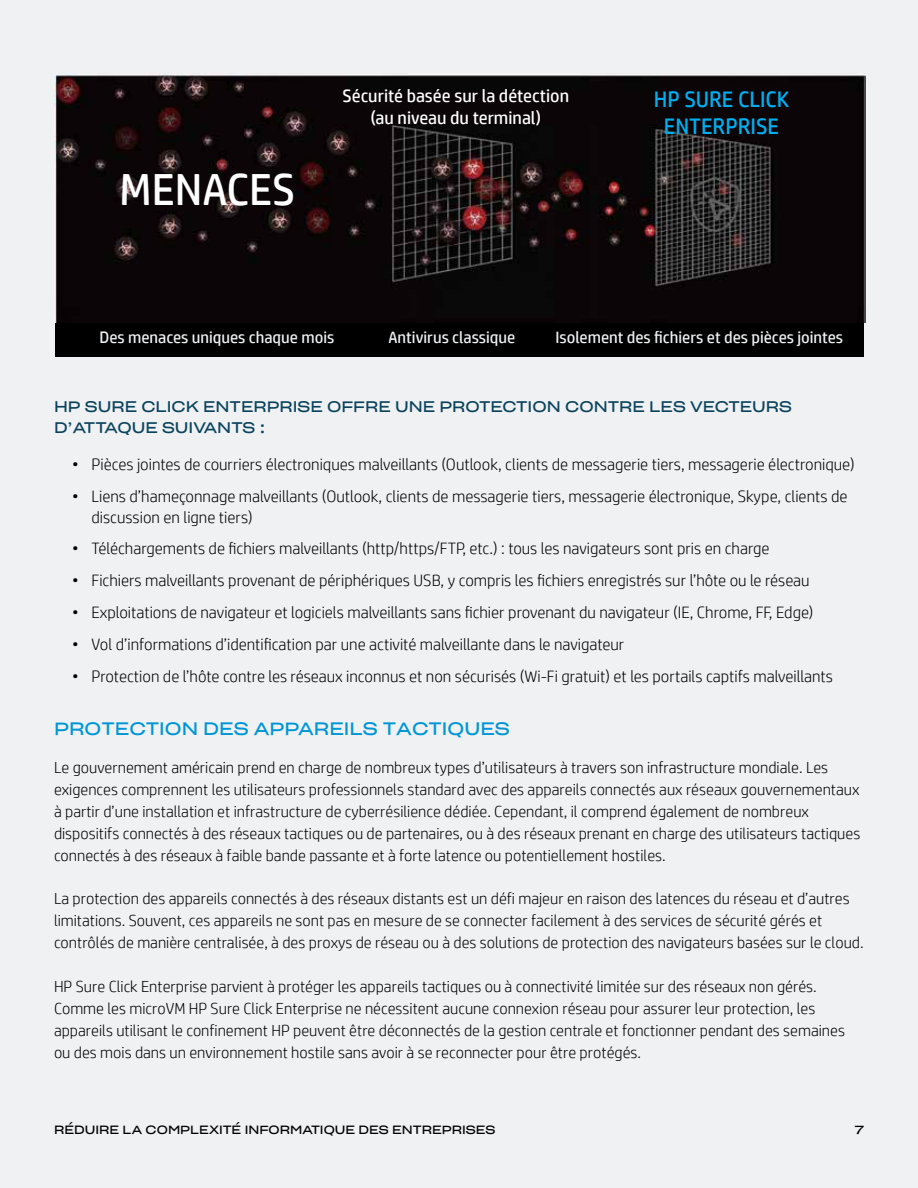
<style>
.page{position:relative;width:918px;height:1188px;background:#eff1f3}
.page>*{position:absolute;margin:0;border:0;box-sizing:border-box;transform-origin:0 0}
.t1{font:45px "HP Simplified";color:#fff}
.t2{font:22.5px/27px "HP Simplified";color:#00aeef;text-align:center}
.t3{font:18px/21.6px "HP Simplified";color:#fff;text-align:center}
.t4{font:17.55px "Sharp Grotesk Book 25";color:#0096d6}
.t5{font:300 16.5px/21px "HP Simplified";color:#000}
.t6{font:16.5px "HP Simplified";color:#eff1f3}
.t7{font:300 16.05px/21.9px "HP Simplified";color:#000}
.t8{font:15px/21px "Sharp Grotesk Book 25";color:#0b435c}
.t9{font:11.7px "Sharp Grotesk Book 25";color:#000}
</style>
<div class="page">
<div style="left:55px;top:321px;width:808px;height:36px;background:#000"></div>
<img style="left:54px;top:74px;width:812px;height:248px">
<h1 class="t1" style="left:120px;top:160px;width:177px">MENACES</h1>
<p class="t3" style="left:342px;top:85px;width:228px">Sécurité basée sur la détection (au niveau du terminal)</p>
<h2 class="t2" style="left:654px;top:85px;width:137px">HP SURE CLICK<br>ENTERPRISE</h2>
<p class="t6" style="left:99px;top:327px;width:236px">Des menaces uniques chaque mois</p>
<p class="t6" style="left:388px;top:327px;width:128px">Antivirus classique</p>
<p class="t6" style="left:556px;top:327px;width:289px">Isolement des fichiers et des pièces jointes</p>
<p class="t8" style="left:54px;top:394px;width:740px">HP SURE CLICK ENTERPRISE OFFRE UNE PROTECTION CONTRE LES VECTEURS<br>D’ATTAQUE SUIVANTS :</p>
<p class="t5" style="left:72px;top:453px;width:784px">• Pièces jointes de courriers électroniques malveillants (Outlook, clients de messagerie tiers, messagerie électronique)</p>
<p class="t5" style="left:92px;top:485px;width:758px;text-indent:-20px">• Liens d’hameçonnage malveillants (Outlook, clients de messagerie tiers, messagerie électronique, Skype, clients de discussion en ligne tiers)</p>
<p class="t5" style="left:72px;top:538px;width:699px">• Téléchargements de fichiers malveillants (http/https/FTP, etc.) : tous les navigateurs sont pris en charge</p>
<p class="t5" style="left:72px;top:570px;width:739px">• Fichiers malveillants provenant de périphériques USB, y compris les fichiers enregistrés sur l’hôte ou le réseau</p>
<p class="t5" style="left:72px;top:601px;width:743px">• Exploitations de navigateur et logiciels malveillants sans fichier provenant du navigateur (IE, Chrome, FF, Edge)</p>
<p class="t5" style="left:72px;top:633px;width:554px">• Vol d’informations d’identification par une activité malveillante dans le navigateur</p>
<p class="t5" style="left:72px;top:665px;width:763px">• Protection de l’hôte contre les réseaux inconnus et non sécurisés (Wi-Fi gratuit) et les portails captifs malveillants</p>
<p class="t4" style="left:54px;top:713px;width:457px">PROTECTION DES APPAREILS TACTIQUES</p>
<p class="t7" style="left:54px;top:756px;width:808px">Le gouvernement américain prend en charge de nombreux types d’utilisateurs à travers son infrastructure mondiale. Les exigences comprennent les utilisateurs professionnels standard avec des appareils connectés aux réseaux gouvernementaux à partir d’une installation et infrastructure de cyberrésilience dédiée. Cependant, il comprend également de nombreux dispositifs connectés à des réseaux tactiques ou de partenaires, ou à des réseaux prenant en charge des utilisateurs tactiques connectés à des réseaux à faible bande passante et à forte latence ou potentiellement hostiles.</p>
<p class="t7" style="left:54px;top:887px;width:811px">La protection des appareils connectés à des réseaux distants est un défi majeur en raison des latences du réseau et d’autres limitations. Souvent, ces appareils ne sont pas en mesure de se connecter facilement à des services de sécurité gérés et contrôlés de manière centralisée, à des proxys de réseau ou à des solutions de protection des navigateurs basées sur le cloud.</p>
<p class="t7" style="left:54px;top:975px;width:793px">HP Sure Click Enterprise parvient à protéger les appareils tactiques ou à connectivité limitée sur des réseaux non gérés.<br>Comme les microVM HP Sure Click Enterprise ne nécessitent aucune connexion réseau pour assurer leur protection, les appareils utilisant le confinement HP peuvent être déconnectés de la gestion centrale et fonctionner pendant des semaines ou des mois dans un environnement hostile sans avoir à se reconnecter pour être protégés.</p>
<p class="t9" style="left:54px;top:1120px;width:443px">RÉDUIRE LA COMPLEXITÉ INFORMATIQUE DES ENTREPRISES</p>
<p class="t9" style="left:855px;top:1120px;width:11px">7</p>
</div>
